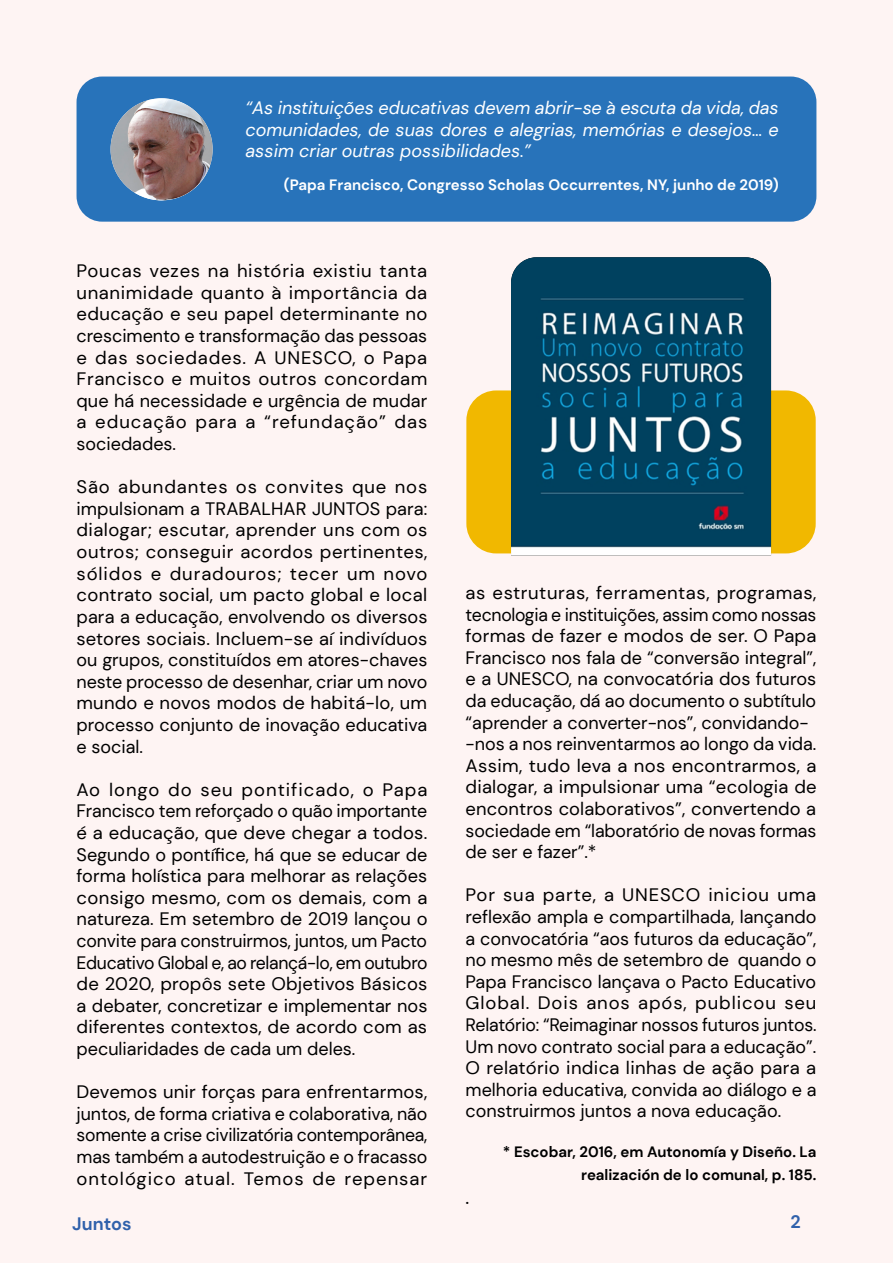
<style>
.page{position:relative;width:893px;height:1263px;background:#fff}
.page>*{position:absolute;margin:0;border:0;box-sizing:border-box;transform-origin:0 0}
.t1{font:19.5px "DM Sans";color:#000}
.t2{font:18px/21.6px "DM Sans";color:#000;text-align:justify}
.t3{font:italic 18px/21.6px "DM Sans";color:#fff;text-align:justify}
.t4{font:700 18px "DM Sans";color:#3061ab}
.t5{font:700 15px/23.4px "DM Sans";color:#000;text-align:right}
.t6{font:700 15px "DM Sans";color:#fff}
</style>
<div class="page">
<div style="left:1px;top:1px;width:892px;height:1262px;background:#fef4f3"></div>
<div style="left:77px;top:77px;width:739px;height:145px;background:#2873ba;border-radius:26px"></div>
<div style="left:466px;top:390px;width:350px;height:163px;background:#f1b800;border-radius:30px"></div>
<img style="left:111px;top:98px;width:102px;height:102px;border-radius:51px">
<img style="left:511px;top:257px;width:260px;height:299px">
<p class="t3" style="left:246px;top:97px;width:535px">“As instituições educativas devem abrir-se à escuta da vida, das comunidades, de suas dores e alegrias, memórias e desejos… e assim criar outras possibilidades.”</p>
<p class="t6" style="left:284px;top:176px;width:496px">(Papa Francisco, Congresso Scholas Occurrentes, NY, junho de 2019)</p>
<p class="t2" style="left:77px;top:260px;width:352px">Poucas vezes na história existiu tanta unanimidade quanto à importância da educação e seu papel determinante no crescimento e transformação das pessoas e das sociedades. A UNESCO, o Papa Francisco e muitos outros concordam que há necessidade e urgência de mudar a educação para a “refundação” das sociedades.</p>
<p class="t2" style="left:77px;top:476px;width:353px">São abundantes os convites que nos impulsionam a TRABALHAR JUNTOS para: dialogar; escutar, aprender uns com os outros; conseguir acordos pertinentes, sólidos e duradouros; tecer um novo contrato social, um pacto global e local para a educação, envolvendo os diversos setores sociais. Incluem-se aí indivíduos ou grupos, constituídos em atores-chaves neste processo de desenhar, criar um novo mundo e novos modos de habitá-lo, um processo conjunto de inovação educativa e social.</p>
<p class="t2" style="left:77px;top:778px;width:353px">Ao longo do seu pontificado, o Papa Francisco tem reforçado o quão importante é a educação, que deve chegar a todos.<br>Segundo o pontífice, há que se educar de forma holística para melhorar as relações consigo mesmo, com os demais, com a natureza. Em setembro de 2019 lançou o convite para construirmos, juntos, um Pacto Educativo Global e, ao relançá-lo, em outubro de 2020, propôs sete Objetivos Básicos a debater, concretizar e implementar nos diferentes contextos, de acordo com as peculiaridades de cada um deles.</p>
<p class="t2" style="left:77px;top:1081px;width:352px">Devemos unir forças para enfrentarmos, juntos, de forma criativa e colaborativa, não somente a crise civilizatória contemporânea, mas também a autodestruição e o fracasso ontológico atual. Temos de repensar</p>
<p class="t2" style="left:466px;top:582px;width:352px">as estruturas, ferramentas, programas, tecnologia e instituições, assim como nossas formas de fazer e modos de ser. O Papa Francisco nos fala de “conversão integral”, e a UNESCO, na convocatória dos futuros da educação, dá ao documento o subtítulo “aprender a converter-nos”, convidando-</p>
<p class="t2" style="left:466px;top:733px;width:352px">-nos a nos reinventarmos ao longo da vida.<br>Assim, tudo leva a nos encontrarmos, a dialogar, a impulsionar uma “ecologia de encontros colaborativos”, convertendo a sociedade em “laboratório de novas formas de ser e fazer”.*</p>
<p class="t2" style="left:466px;top:884px;width:352px">Por sua parte, a UNESCO iniciou uma reflexão ampla e compartilhada, lançando a convocatória “aos futuros da educação”, no mesmo mês de setembro de quando o Papa Francisco lançava o Pacto Educativo Global. Dois anos após, publicou seu Relatório: “Reimaginar nossos futuros juntos.<br>Um novo contrato social para a educação”.<br>O relatório indica linhas de ação para a melhoria educativa, convida ao diálogo e a construirmos juntos a nova educação.</p>
<p class="t5" style="left:503px;top:1140px;width:315px">* Escobar, 2016, em Autonomía y Diseño. La realización de lo comunal, p. 185.</p>
<p class="t1" style="left:466px;top:1185px;width:5px">.</p>
<p class="t4" style="left:72px;top:1213px;width:61px">Juntos</p>
<p class="t4" style="left:790px;top:1210px;width:12px">2</p>
</div>
